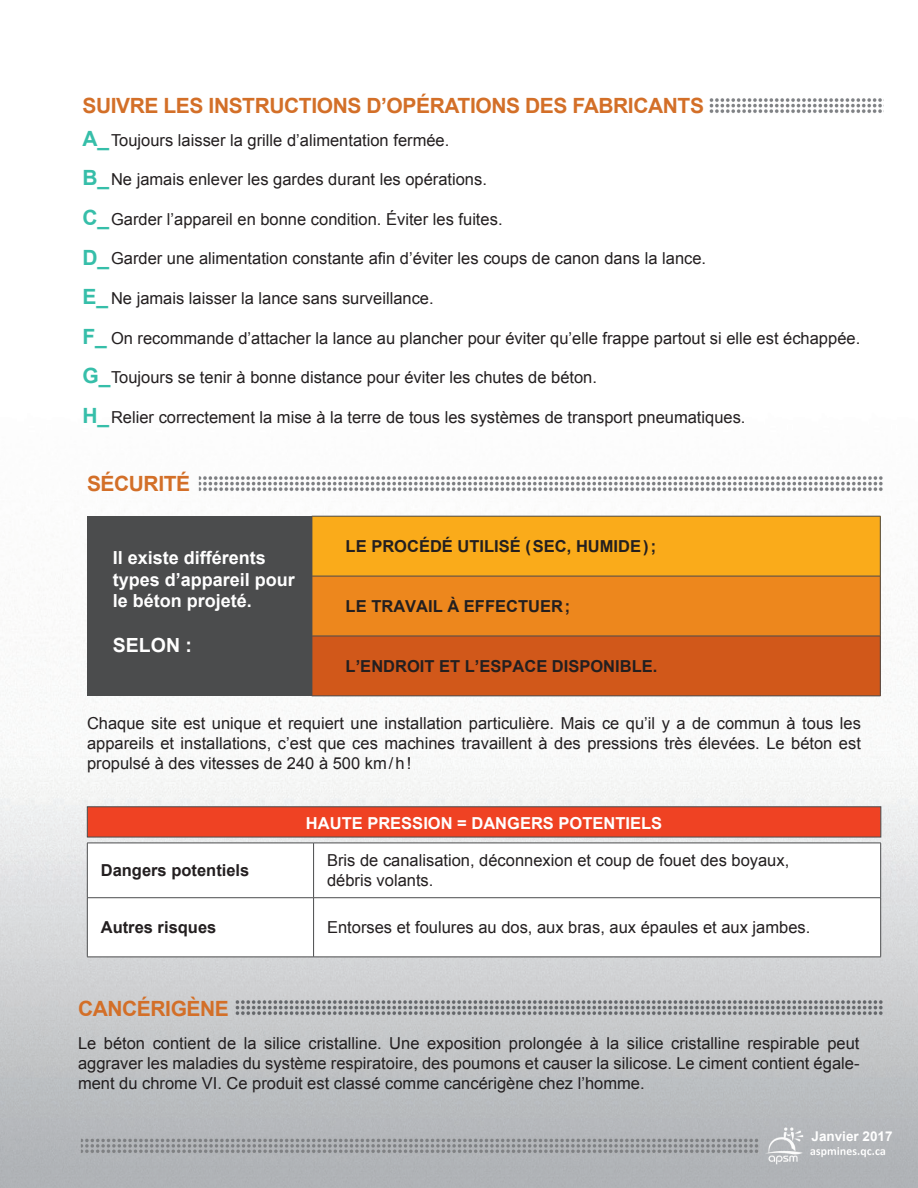
<style>
.page{position:relative;width:918px;height:1188px;background:#fff}
.page>*{position:absolute;margin:0;border:0;box-sizing:border-box;transform-origin:0 0}
.t1{font:700 21px "Arial";letter-spacing:-.02em;color:#d36f28}
.t2{font:700 21px "Arial";color:#36bea9}
.t3{font:700 19.5px "Arial";color:#fff}
.t4{font:700 18px/21.6px "Arial";color:#fff}
.t5{font:16.5px/19.8px "Arial";color:#231f20;text-align:justify}
.t6{font:700 16.5px "Arial";color:#231f20}
.t7{font:700 16.5px "Arial";color:#fff}
.t8{font:700 13.5px "Arial";color:#fff}
</style>
<div class="page">
<img style="left:0;top:99px;width:918px;height:1089px">
<img style="left:710px;top:98px;width:173px;height:20px">
<img style="left:196px;top:472px;width:687px;height:24px">
<img style="left:236px;top:996px;width:648px;height:23px">
<div style="left:312px;top:516px;width:568px;height:60px;background:#faab1a"></div>
<div style="left:312px;top:576px;width:568px;height:60px;background:#ed871d"></div>
<div style="left:312px;top:636px;width:568px;height:60px;background:#d1581a"></div>
<hr style="left:312px;top:516px;width:569px;height:1px;background:#4b4c4d">
<hr style="left:312px;top:516px;width:1px;height:60px;background:#4b4c4d">
<hr style="left:880px;top:516px;width:1px;height:60px;background:#4b4c4d">
<hr style="left:312px;top:576px;width:569px;height:1px;background:#4b4c4d">
<hr style="left:312px;top:576px;width:1px;height:60px;background:#4b4c4d">
<hr style="left:880px;top:576px;width:1px;height:60px;background:#4b4c4d">
<hr style="left:312px;top:636px;width:569px;height:1px;background:#4b4c4d">
<hr style="left:312px;top:636px;width:1px;height:60px;background:#4b4c4d">
<hr style="left:880px;top:636px;width:1px;height:60px;background:#4b4c4d">
<hr style="left:312px;top:696px;width:569px;height:1px;background:#4b4c4d">
<div style="left:87px;top:516px;width:225px;height:180px;background:#4b4c4d"></div>
<div style="left:87px;top:807px;width:794px;height:30px;background:#ef4223"></div>
<svg style="left:88px;top:844px;width:792px;height:113px"></svg>
<hr style="left:87px;top:843px;width:227px;height:1px;background:#4b4c4d">
<hr style="left:87px;top:843px;width:1px;height:55px;background:#4b4c4d">
<hr style="left:314px;top:843px;width:567px;height:1px;background:#4b4c4d">
<hr style="left:313px;top:843px;width:1px;height:55px;background:#4b4c4d">
<hr style="left:880px;top:843px;width:1px;height:55px;background:#4b4c4d">
<hr style="left:87px;top:897px;width:227px;height:1px;background:#4b4c4d">
<hr style="left:87px;top:898px;width:1px;height:59px;background:#4b4c4d">
<hr style="left:314px;top:897px;width:567px;height:1px;background:#4b4c4d">
<hr style="left:313px;top:898px;width:1px;height:59px;background:#4b4c4d">
<hr style="left:880px;top:898px;width:1px;height:59px;background:#4b4c4d">
<hr style="left:87px;top:957px;width:227px;height:1px;background:#4b4c4d">
<hr style="left:314px;top:957px;width:567px;height:1px;background:#4b4c4d">
<p class="t1" style="left:82px;top:92px;width:623px">SUIVRE LES INSTRUCTIONS D’OPÉRATIONS DES FABRICANTS</p>
<p class="t5" style="left:111px;top:130px;width:340px">Toujours laisser la grille d’alimentation fermée.</p>
<p class="t5" style="left:111px;top:170px;width:377px">Ne jamais enlever les gardes durant les opérations.</p>
<p class="t5" style="left:111px;top:209px;width:393px">Garder l’appareil en bonne condition. Éviter les fuites.</p>
<p class="t5" style="left:111px;top:249px;width:597px">Garder une alimentation constante afin d’éviter les coups de canon dans la lance.</p>
<p class="t5" style="left:111px;top:289px;width:324px">Ne jamais laisser la lance sans surveillance.</p>
<p class="t5" style="left:111px;top:328px;width:751px">On recommande d’attacher la lance au plancher pour éviter qu’elle frappe partout si elle est échappée.</p>
<p class="t5" style="left:111px;top:368px;width:488px">Toujours se tenir à bonne distance pour éviter les chutes de béton.</p>
<p class="t5" style="left:111px;top:407px;width:636px">Relier correctement la mise à la terre de tous les systèmes de transport pneumatiques.</p>
<p class="t2" style="left:82px;top:125px;width:28px">A_</p>
<p class="t2" style="left:82px;top:164px;width:28px">B_</p>
<p class="t2" style="left:82px;top:204px;width:28px">C_</p>
<p class="t2" style="left:82px;top:243px;width:28px">D_</p>
<p class="t2" style="left:82px;top:283px;width:27px">E_</p>
<p class="t2" style="left:82px;top:323px;width:26px">F_</p>
<p class="t2" style="left:82px;top:362px;width:30px">G_</p>
<p class="t2" style="left:82px;top:402px;width:28px">H_</p>
<p class="t1" style="left:87px;top:470px;width:105px">SÉCURITÉ</p>
<p class="t4" style="left:113px;top:548px;width:184px">IL EXISTE DIFFÉRENTS<br>TYPES D’APPAREIL POUR<br>LE BÉTON PROJETÉ.</p>
<p class="t3" style="left:113px;top:633px;width:14px">SELON</p>
<p class="t3" style="left:186px;top:633px;width:8px">:</p>
<p class="t6" style="left:346px;top:535px;width:312px">LE PROCÉDÉ UTILISÉ (SEC, HUMIDE );</p>
<p class="t6" style="left:346px;top:595px;width:226px">LE TRAVAIL À EFFECTUER ;</p>
<p class="t6" style="left:346px;top:655px;width:313px">L’ENDROIT ET L’ESPACE DISPONIBLE.</p>
<p class="t5" style="left:87px;top:713px;width:776px">Chaque site est unique et requiert une installation particulière. Mais ce qu’il y a de commun à tous les appareils et installations, c’est que ces machines travaillent à des pressions très élevées. Le béton est propulsé à des vitesses de 240 à 500 km/h!</p>
<p class="t7" style="left:306px;top:812px;width:358px">HAUTE PRESSION = DANGERS POTENTIELS</p>
<p class="t6" style="left:101px;top:860px;width:150px">DANGERS POTENTIELS</p>
<p class="t5" style="left:327px;top:851px;width:464px">Bris de canalisation, déconnexion et coup de fouet des boyaux, débris volants.</p>
<p class="t6" style="left:101px;top:917px;width:117px">AUTRES RISQUES</p>
<p class="t5" style="left:327px;top:918px;width:485px">Entorses et foulures au dos, aux bras, aux épaules et aux jambes.</p>
<p class="t1" style="left:78px;top:995px;width:152px">CANCÉRIGÈNE</p>
<p class="t5" style="left:78px;top:1034px;width:783px">Le béton contient de la silice cristalline. Une exposition prolongée à la silice cristalline respirable peut aggraver les maladies du système respiratoire, des poumons et causer la silicose. Le ciment contient égale&shy;ment du chrome VI. Ce produit est classé comme cancérigène chez l’homme.</p>
<p class="t8" style="left:812px;top:1127px;width:83px">JANVIER 2017</p>
</div>
